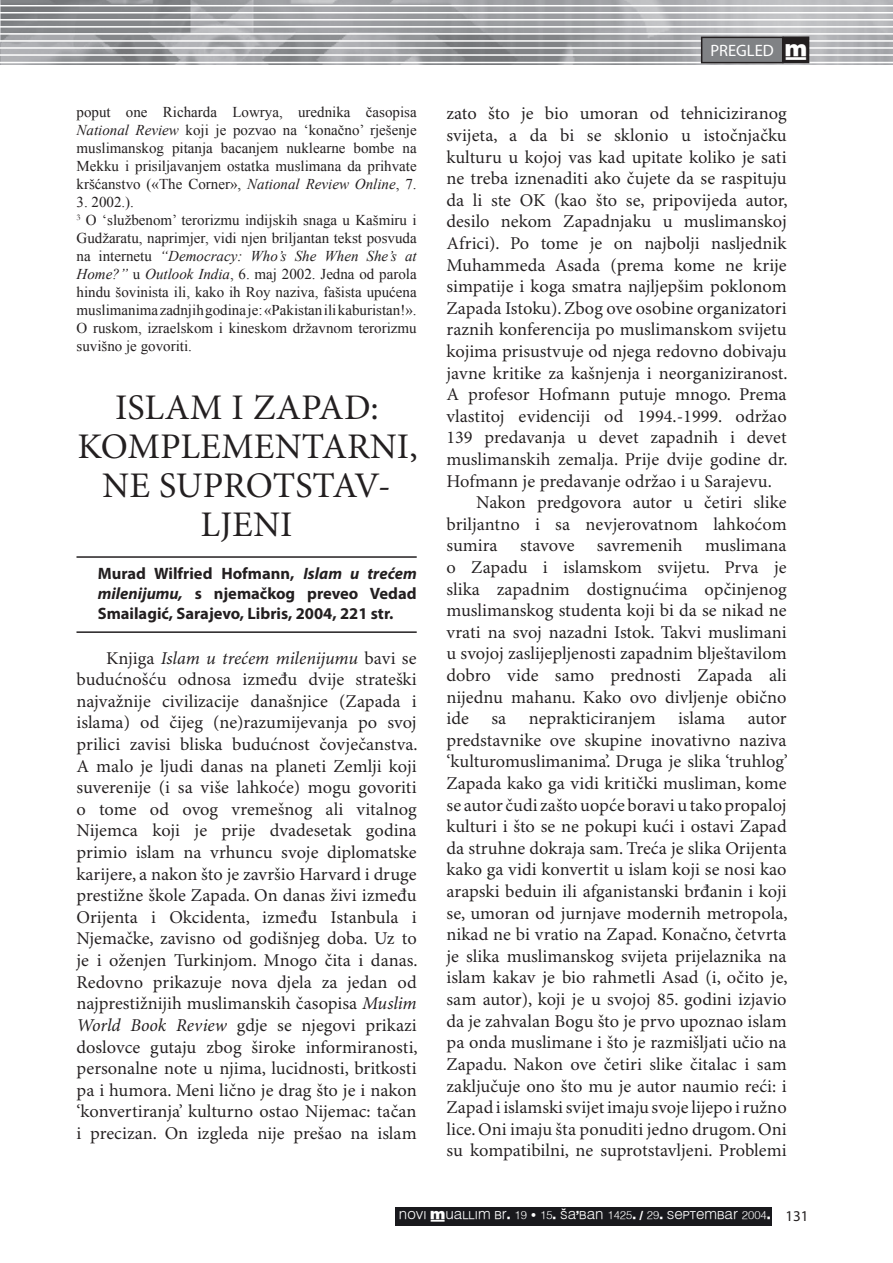
<style>
.page{position:relative;width:893px;height:1263px;background:#fff}
.page>*{position:absolute;margin:0;border:0;box-sizing:border-box;transform-origin:0 0}
.t1{font:36px/39px "Minion Pro";color:#231f20;text-align:center}
.t2{font:18px/21.6px "Minion Pro";color:#231f20;text-align:justify}
.t3{font:700 16.5px/19.8px "Myriad Pro";color:#231f20;text-align:justify}
.t4{font:16.5px "Myriad Pro";color:#fff}
.t5{font:15px/18px "Times New Roman";color:#231f20;text-align:justify}
.t6{font:11.25px "Muallim";color:#fff}
.s1{font-style:italic}
.s2{font-family:"Muallim"}
.s3{font-size:12px}
.s4{font-family:"Myriad Pro";font-size:15px;color:#231f20}
</style>
<div class="page">
<img style="left:0;top:0;width:893px;height:65px">
<svg style="left:0;top:14px;width:1px;height:40px"></svg>
<hr style="left:0;top:5px;width:893px;height:1px;background:#fff">
<hr style="left:0;top:12px;width:893px;height:2px;background:#fff">
<hr style="left:0;top:19px;width:893px;height:2px;background:#fff">
<hr style="left:0;top:26px;width:893px;height:2px;background:#fff">
<hr style="left:0;top:33px;width:893px;height:2px;background:#fff">
<hr style="left:0;top:40px;width:893px;height:2px;background:#fff">
<hr style="left:0;top:47px;width:893px;height:2px;background:#fff">
<hr style="left:0;top:54px;width:893px;height:2px;background:#fff">
<hr style="left:0;top:62px;width:893px;height:1px;background:#fff">
<div style="left:702px;top:37px;width:81px;height:26px;background:#808285"></div>
<div style="left:701px;top:37px;width:82px;height:26px;border:2px solid #231f20"></div>
<div style="left:783px;top:37px;width:26px;height:26px;background:#231f20"></div>
<div style="left:782px;top:36px;width:27px;height:27px;border:2px solid #231f20"></div>
<div style="left:395px;top:1207px;width:377px;height:18px;background:#19191d"></div>
<hr style="left:76px;top:556px;width:341px;height:2px;background:#231f20">
<hr style="left:76px;top:631px;width:341px;height:2px;background:#231f20">
<p class="t5" style="left:76px;top:102px;width:342px">poput one Richarda Lowrya, urednika časopisa <span class="s1">National Review</span> koji je pozvao na ‘konačno’ rješenje muslimanskog pitanja bacanjem nuklearne bombe na Mekku i prisiljavanjem ostatka muslimana da prihvate kršćanstvo («The Corner», <span class="s1">National Review Online</span>, 7.</p>
<p class="t5" style="left:76px;top:192px;width:342px;text-align:left">3. 2002.).<br><sup>3</sup> O ‘službenom’ terorizmu indijskih snaga u Kašmiru i Gudžaratu, naprimjer, vidi njen briljantan tekst posvuda na internetu <span class="s1">“Democracy: Who’s She When She’s at Home?”</span> u <span class="s1">Outlook India</span>, 6. maj 2002. Jedna od parola hindu šovinista ili, kako ih Roy naziva, fašista upućena muslimanima zadnjih godina je: «Pakistan ili kaburistan!».<br>O ruskom, izraelskom i kineskom državnom terorizmu suvišno je govoriti.</p>
<h1 class="t1" style="left:77px;top:389px;width:342px">ISLAM I ZAPAD:<br>KOMPLEMENTARNI,<br>NE SUPROTSTAV-<br>LJENI</h1>
<p class="t3" style="left:98px;top:564px;width:320px">Murad Wilfried Hofmann, <span class="s1">Islam u trećem milenijumu,</span> s njemačkog preveo Vedad Smailagić, Sarajevo, Libris, 2004, 221 str.</p>
<p class="t2" style="left:77px;top:648px;width:343px;text-indent:30px">Knjiga <span class="s1">Islam u trećem milenijumu</span> bavi se budućnošću odnosa između dvije strateški najvažnije civilizacije današnjice (Zapada i islama) od čijeg (ne)razumijevanja po svoj prilici zavisi bliska budućnost čovječanstva.<br>A malo je ljudi danas na planeti Zemlji koji suverenije (i sa više lahkoće) mogu govoriti o tome od ovog vremešnog ali vitalnog Nijemca koji je prije dvadesetak godina primio islam na vrhuncu svoje diplomatske karijere, a nakon što je završio Harvard i druge prestižne škole Zapada. On danas živi između Orijenta i Okcidenta, između Istanbula i Njemačke, zavisno od godišnjeg doba. Uz to je i oženjen Turkinjom. Mnogo čita i danas.<br>Redovno prikazuje nova djela za jedan od najprestižnijih muslimanskih časopisa <span class="s1">Muslim World Book Review</span> gdje se njegovi prikazi doslovce gutaju zbog široke informiranosti, personalne note u njima, lucidnosti, britkosti pa i humora. Meni lično je drag što je i nakon ‘konvertiranja’ kulturno ostao Nijemac: tačan i precizan. On izgleda nije prešao na islam</p>
<p class="t4" style="left:710px;top:42px;width:98px">PREGLED <span class="s2">†</span></p>
<p class="t2" style="left:446px;top:103px;width:342px">zato što je bio umoran od tehniciziranog</p>
<p class="t2" style="left:446px;top:125px;width:342px">svijeta, a da bi se sklonio u istočnjačku</p>
<p class="t2" style="left:446px;top:147px;width:342px">kulturu u kojoj vas kad upitate koliko je sati</p>
<p class="t2" style="left:446px;top:168px;width:342px">ne treba iznenaditi ako čujete da se raspituju</p>
<p class="t2" style="left:446px;top:190px;width:343px">da li ste OK (kao što se, pripovijeda autor,</p>
<p class="t2" style="left:446px;top:211px;width:342px">desilo nekom Zapadnjaku u muslimanskoj</p>
<p class="t2" style="left:446px;top:233px;width:342px">Africi). Po tome je on najbolji nasljednik</p>
<p class="t2" style="left:446px;top:255px;width:342px">Muhammeda Asada (prema kome ne krije</p>
<p class="t2" style="left:446px;top:276px;width:342px">simpatije i koga smatra najljepšim poklonom</p>
<p class="t2" style="left:446px;top:298px;width:342px">Zapada Istoku). Zbog ove osobine organizatori</p>
<p class="t2" style="left:446px;top:319px;width:342px">raznih konferencija po muslimanskom svijetu</p>
<p class="t2" style="left:446px;top:341px;width:342px">kojima prisustvuje od njega redovno dobivaju</p>
<p class="t2" style="left:446px;top:363px;width:343px">javne kritike za kašnjenja i neorganiziranost.</p>
<p class="t2" style="left:446px;top:384px;width:342px">A profesor Hofmann putuje mnogo. Prema</p>
<p class="t2" style="left:446px;top:406px;width:342px">vlastitoj evidenciji od 1994.-1999. održao</p>
<p class="t2" style="left:446px;top:427px;width:342px">139 predavanja u devet zapadnih i devet</p>
<p class="t2" style="left:446px;top:449px;width:343px">muslimanskih zemalja. Prije dvije godine dr.</p>
<p class="t2" style="left:446px;top:471px;width:327px">Hofmann je predavanje održao i u Sarajevu.</p>
<p class="t2" style="left:476px;top:492px;width:312px">Nakon predgovora autor u četiri slike</p>
<p class="t2" style="left:446px;top:514px;width:342px">briljantno i sa nevjerovatnom lahkoćom</p>
<p class="t2" style="left:446px;top:535px;width:342px">sumira stavove savremenih muslimana</p>
<p class="t2" style="left:446px;top:557px;width:342px">o Zapadu i islamskom svijetu. Prva je</p>
<p class="t2" style="left:446px;top:579px;width:342px">slika zapadnim dostignućima opčinjenog</p>
<p class="t2" style="left:446px;top:600px;width:342px">muslimanskog studenta koji bi da se nikad ne</p>
<p class="t2" style="left:446px;top:622px;width:342px">vrati na svoj nazadni Istok. Takvi muslimani</p>
<p class="t2" style="left:446px;top:643px;width:342px">u svojoj zaslijepljenosti zapadnim blještavilom</p>
<p class="t2" style="left:446px;top:665px;width:342px">dobro vide samo prednosti Zapada ali</p>
<p class="t2" style="left:446px;top:687px;width:342px">nijednu mahanu. Kako ovo divljenje obično</p>
<p class="t2" style="left:446px;top:708px;width:342px">ide sa neprakticiranjem islama autor</p>
<p class="t2" style="left:446px;top:730px;width:342px">predstavnike ove skupine inovativno naziva</p>
<p class="t2" style="left:446px;top:751px;width:343px">‘kulturomuslimanima’. Druga je slika ‘truhlog’</p>
<p class="t2" style="left:446px;top:773px;width:342px">Zapada kako ga vidi kritički musliman, kome</p>
<p class="t2" style="left:446px;top:795px;width:342px">se autor čudi zašto uopće boravi u tako propaloj</p>
<p class="t2" style="left:446px;top:816px;width:342px">kulturi i što se ne pokupi kući i ostavi Zapad</p>
<p class="t2" style="left:446px;top:838px;width:342px">da struhne dokraja sam. Treća je slika Orijenta</p>
<p class="t2" style="left:446px;top:859px;width:342px">kako ga vidi konvertit u islam koji se nosi kao</p>
<p class="t2" style="left:446px;top:881px;width:342px">arapski beduin ili afganistanski brđanin i koji</p>
<p class="t2" style="left:446px;top:903px;width:343px">se, umoran od jurnjave modernih metropola,</p>
<p class="t2" style="left:446px;top:924px;width:342px">nikad ne bi vratio na Zapad. Konačno, četvrta</p>
<p class="t2" style="left:446px;top:946px;width:342px">je slika muslimanskog svijeta prijelaznika na</p>
<p class="t2" style="left:446px;top:967px;width:343px">islam kakav je bio rahmetli Asad (i, očito je,</p>
<p class="t2" style="left:446px;top:989px;width:342px">sam autor), koji je u svojoj 85. godini izjavio</p>
<p class="t2" style="left:446px;top:1011px;width:342px">da je zahvalan Bogu što je prvo upoznao islam</p>
<p class="t2" style="left:446px;top:1032px;width:342px">pa onda muslimane i što je razmišljati učio na</p>
<p class="t2" style="left:446px;top:1054px;width:342px">Zapadu. Nakon ove četiri slike čitalac i sam</p>
<p class="t2" style="left:446px;top:1075px;width:342px">zaključuje ono što mu je autor naumio reći: i</p>
<p class="t2" style="left:446px;top:1097px;width:342px">Zapad i islamski svijet imaju svoje lijepo i ružno</p>
<p class="t2" style="left:446px;top:1119px;width:342px">lice. Oni imaju šta ponuditi jedno drugom. Oni</p>
<p class="t2" style="left:446px;top:1140px;width:342px">su kompatibilni, ne suprotstavljeni. Problemi</p>
<p class="t6" style="left:399px;top:1208px;width:411px">NOVI †UALLIM BR. 19 • 15. ŠA’BAN 1425. / 29. SEPTEMBAR 2004<span class="s3">.</span> <span class="s4">131</span></p>
</div>
